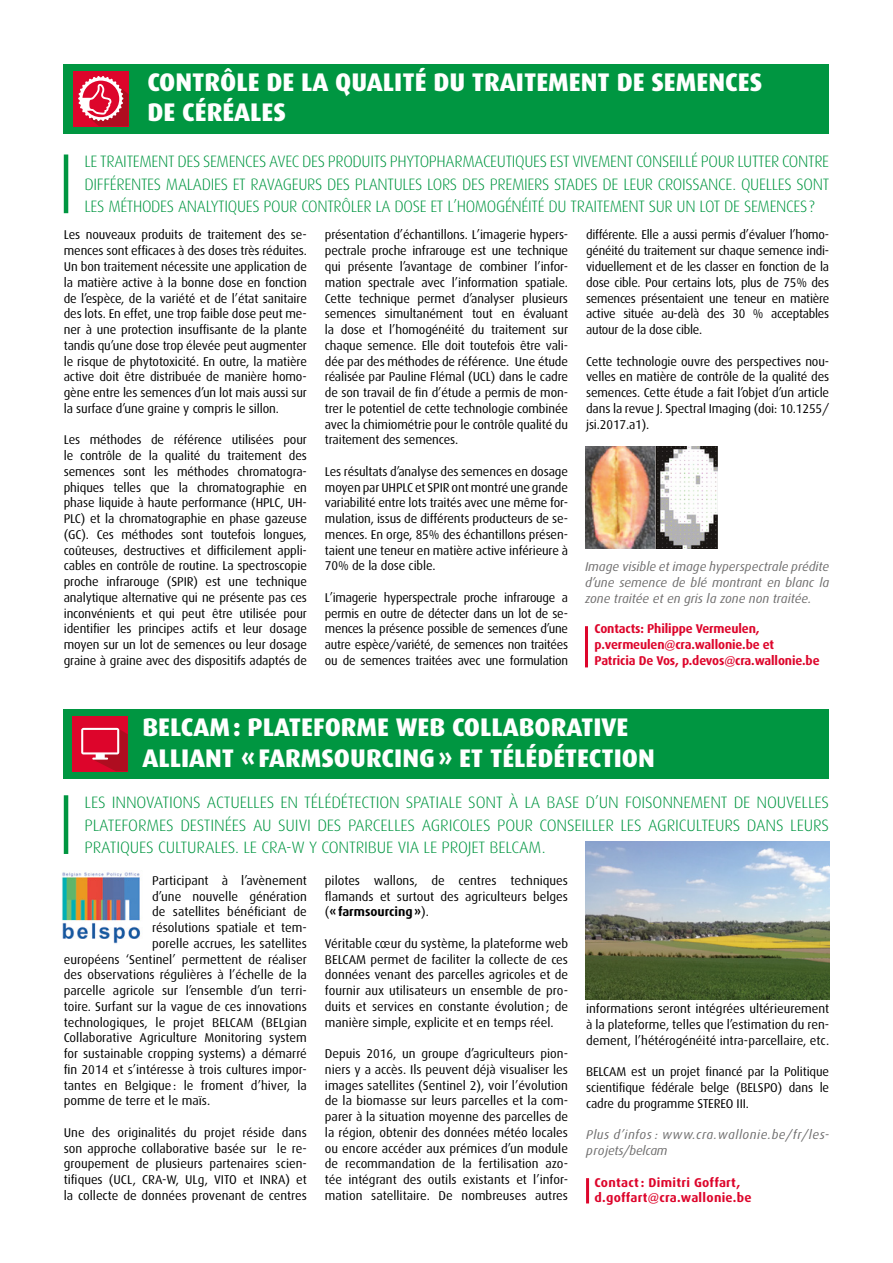
<style>
.page{position:relative;width:893px;height:1263px;background:#fff}
.page>*{position:absolute;margin:0;border:0;box-sizing:border-box;transform-origin:0 0}
.TITRE_1{font:800 25.5px/30.6px "Dax";color:#fff}
.BODY{font:300 16.5px/22.5px "Dax";letter-spacing:-.02em;color:#009641;text-align:justify}
.t1{font:12.75px/15.8px "Dax";letter-spacing:-.005em;color:#000;text-align:justify}
.t2{font:italic 12.75px/15.8px "Dax";color:#706f6f;text-align:justify}
.t3{font:700 12.75px/15.8px "Dax";letter-spacing:-.01em;color:#dd052b}
.t4{font:italic 12.75px/15.8px "Dax";letter-spacing:.04em;color:#706f6f}
.t5{font:700 12.75px "Dax";letter-spacing:.02em;color:#dd052b}
.s1{font-weight:700}
</style>
<div class="page">
<div style="left:64px;top:64px;width:765px;height:69px;background:#009641"></div>
<div style="left:64px;top:709px;width:765px;height:69px;background:#009641"></div>
<hr style="left:586px;top:1178px;width:3px;height:25px;background:#dd052b">
<hr style="left:585px;top:626px;width:3px;height:41px;background:#dd052b">
<hr style="left:64px;top:154px;width:4px;height:59px;background:#009641">
<hr style="left:64px;top:795px;width:4px;height:59px;background:#009641">
<img style="left:585px;top:446px;width:132px;height:102px">
<img style="left:585px;top:842px;width:244px;height:157px">
<img style="left:62px;top:872px;width:79px;height:72px">
<div style="left:73px;top:71px;width:55px;height:55px;background:#dd052b"></div>
<svg style="left:78px;top:76px;width:50px;height:50px"></svg>
<div style="left:72px;top:716px;width:56px;height:55px;background:#dd052b"></div>
<svg style="left:81px;top:728px;width:47px;height:43px"></svg>
<p class="TITRE_1" style="left:147px;top:67px;width:616px">CONTRÔLE DE LA QUALITÉ DU TRAITEMENT DE SEMENCES<br>DE CÉRÉALES</p>
<p class="BODY" style="left:85px;top:151px;width:746px">LE TRAITEMENT DES SEMENCES AVEC DES PRODUITS PHYTOPHARMACEUTIQUES EST VIVEMENT CONSEILLÉ POUR LUTTER CONTRE DIFFÉRENTES MALADIES ET RAVAGEURS DES PLANTULES LORS DES PREMIERS STADES DE LEUR CROISSANCE. QUELLES SONT LES MÉTHODES ANALYTIQUES POUR CONTRÔLER LA DOSE ET L’HOMOGÉNÉITÉ DU TRAITEMENT SUR UN LOT DE SEMENCES?</p>
<p class="t1" style="left:64px;top:227px;width:245px">Les nouveaux produits de traitement des se&shy;mences sont efficaces à des doses très réduites.<br>Un bon traitement nécessite une application de la matière active à la bonne dose en fonction de l’espèce, de la variété et de l’état sanitaire des lots. En effet, une trop faible dose peut me&shy;ner à une protection insuffisante de la plante tandis qu’une dose trop élevée peut augmenter le risque de phytotoxicité. En outre, la matière active doit être distribuée de manière homo&shy;gène entre les semences d’un lot mais aussi sur la surface d’une graine y compris le sillon.</p>
<p class="t1" style="left:64px;top:432px;width:245px">Les méthodes de référence utilisées pour le contrôle de la qualité du traitement des semences sont les méthodes chromatogra&shy;phiques telles que la chromatographie en phase liquide à haute performance (HPLC, UH-PLC) et la chromatographie en phase gazeuse (GC). Ces méthodes sont toutefois longues, coûteuses, destructives et difficilement appli&shy;cables en contrôle de routine. La spectroscopie proche infrarouge (SPIR) est une technique analytique alternative qui ne présente pas ces inconvénients et qui peut être utilisée pour identifier les principes actifs et leur dosage moyen sur un lot de semences ou leur dosage graine à graine avec des dispositifs adaptés de</p>
<p class="t1" style="left:325px;top:227px;width:245px">présentation d’échantillons. L’imagerie hypers&shy;pectrale proche infrarouge est une technique qui présente l’avantage de combiner l’infor&shy;mation spectrale avec l’information spatiale.<br>Cette technique permet d’analyser plusieurs semences simultanément tout en évaluant la dose et l’homogénéité du traitement sur chaque semence. Elle doit toutefois être vali&shy;dée par des méthodes de référence. Une étude réalisée par Pauline Flémal (UCL) dans le cadre de son travail de fin d’étude a permis de mon&shy;trer le potentiel de cette technologie combinée avec la chimiométrie pour le contrôle qualité du traitement des semences.</p>
<p class="t1" style="left:325px;top:464px;width:245px">Les résultats d’analyse des semences en dosage moyen par UHPLC et SPIR ont montré une grande variabilité entre lots traités avec une même for&shy;mulation, issus de différents producteurs de se&shy;mences. En orge, 85% des échantillons présen&shy;taient une teneur en matière active inférieure à 70% de la dose cible.</p>
<p class="t1" style="left:325px;top:590px;width:245px">L’imagerie hyperspectrale proche infrarouge a permis en outre de détecter dans un lot de se&shy;mences la présence possible de semences d’une autre espèce/variété, de semences non traitées ou de semences traitées avec une formulation</p>
<p class="t1" style="left:586px;top:227px;width:245px">différente. Elle a aussi permis d’évaluer l’homo&shy;généité du traitement sur chaque semence indi&shy;viduellement et de les classer en fonction de la dose cible. Pour certains lots, plus de 75% des semences présentaient une teneur en matière active située au-delà des 30 % acceptables autour de la dose cible.</p>
<p class="t1" style="left:586px;top:353px;width:245px">Cette technologie ouvre des perspectives nou&shy;velles en matière de contrôle de la qualité des semences. Cette étude a fait l’objet d’un article dans la revue J. Spectral Imaging (doi: 10.1255/ jsi.2017.a1).</p>
<p class="t2" style="left:585px;top:559px;width:246px">Image visible et image hyperspectrale prédite d’une semence de blé montrant en blanc la zone traitée et en gris la zone non traitée.</p>
<p class="t3" style="left:595px;top:621px;width:227px">Contacts: Philippe Vermeulen, p.vermeulen@cra.wallonie.be et<br>Patricia De Vos, p.devos@cra.wallonie.be</p>
<p class="TITRE_1" style="left:142px;top:712px;width:514px">BELCAM: PLATEFORME WEB COLLABORATIVE<br>ALLIANT «FARMSOURCING» ET TÉLÉDÉTECTION</p>
<p class="BODY" style="left:85px;top:791px;width:746px">LES INNOVATIONS ACTUELLES EN TÉLÉDÉTECTION SPATIALE SONT À LA BASE D’UN FOISONNEMENT DE NOUVELLES PLATEFORMES DESTINÉES AU SUIVI DES PARCELLES AGRICOLES POUR CONSEILLER LES AGRICULTEURS DANS LEURS PRATIQUES CULTURALES. LE CRA-W Y CONTRIBUE VIA LE PROJET BELCAM.</p>
<p class="t1" style="left:152px;top:873px;width:156px">Participant à l’avènement</p>
<p class="t1" style="left:152px;top:888px;width:156px">d’une nouvelle génération</p>
<p class="t1" style="left:152px;top:904px;width:156px">de satellites bénéficiant de</p>
<p class="t1" style="left:152px;top:920px;width:156px">résolutions spatiale et tem-</p>
<p class="t1" style="left:152px;top:936px;width:156px">porelle accrues, les satellites</p>
<p class="t1" style="left:64px;top:951px;width:245px">européens ‘Sentinel’ permettent de réaliser</p>
<p class="t1" style="left:64px;top:967px;width:245px">des observations régulières à l’échelle de la</p>
<p class="t1" style="left:64px;top:983px;width:245px">parcelle agricole sur l’ensemble d’un terri-</p>
<p class="t1" style="left:64px;top:999px;width:245px">toire. Surfant sur la vague de ces innovations</p>
<p class="t1" style="left:64px;top:1014px;width:245px">technologiques, le projet BELCAM (BELgian</p>
<p class="t1" style="left:64px;top:1030px;width:245px">Collaborative Agriculture Monitoring system</p>
<p class="t1" style="left:64px;top:1046px;width:245px">for sustainable cropping systems) a démarré</p>
<p class="t1" style="left:64px;top:1062px;width:245px">fin 2014 et s’intéresse à trois cultures impor-</p>
<p class="t1" style="left:64px;top:1077px;width:245px">tantes en Belgique: le froment d’hiver, la</p>
<p class="t1" style="left:64px;top:1093px;width:148px">pomme de terre et le maïs.</p>
<p class="t1" style="left:64px;top:1125px;width:245px">Une des originalités du projet réside dans son approche collaborative basée sur le re&shy;groupement de plusieurs partenaires scien&shy;tifiques (UCL, CRA-W, ULg, VITO et INRA) et la collecte de données provenant de centres</p>
<p class="t1" style="left:325px;top:873px;width:245px">pilotes wallons, de centres techniques flamands et surtout des agriculteurs belges (<span class="s1">« farmsourcing »</span>).</p>
<p class="t1" style="left:325px;top:936px;width:245px">Véritable cœur du système, la plateforme web BELCAM permet de faciliter la collecte de ces données venant des parcelles agricoles et de fournir aux utilisateurs un ensemble de pro&shy;duits et services en constante évolution; de manière simple, explicite et en temps réel.</p>
<p class="t1" style="left:325px;top:1046px;width:245px">Depuis 2016, un groupe d’agriculteurs pion&shy;niers y a accès. Ils peuvent déjà visualiser les images satellites (Sentinel 2), voir l’évolution de la biomasse sur leurs parcelles et la com&shy;parer à la situation moyenne des parcelles de la région, obtenir des données météo locales ou encore accéder aux prémices d’un module de recommandation de la fertilisation azo&shy;tée intégrant des outils existants et l’infor&shy;mation satellitaire. De nombreuses autres</p>
<p class="t1" style="left:586px;top:1001px;width:245px">informations seront intégrées ultérieurement à la plateforme, telles que l’estimation du ren&shy;dement, l’hétérogénéité intra-parcellaire, etc.</p>
<p class="t1" style="left:586px;top:1064px;width:245px">BELCAM est un projet financé par la Politique scientifique fédérale belge (BELSPO) dans le cadre du programme STEREO III.</p>
<p class="t4" style="left:586px;top:1127px;width:245px">Plus d’infos : www.cra.wallonie.be/fr/les&shy;projets/belcam</p>
<p class="t5" style="left:595px;top:1175px;width:147px">Contact : Dimitri Goffart,</p>
<p class="t5" style="left:595px;top:1191px;width:159px">d.goffart@cra.wallonie.be</p>
</div>
